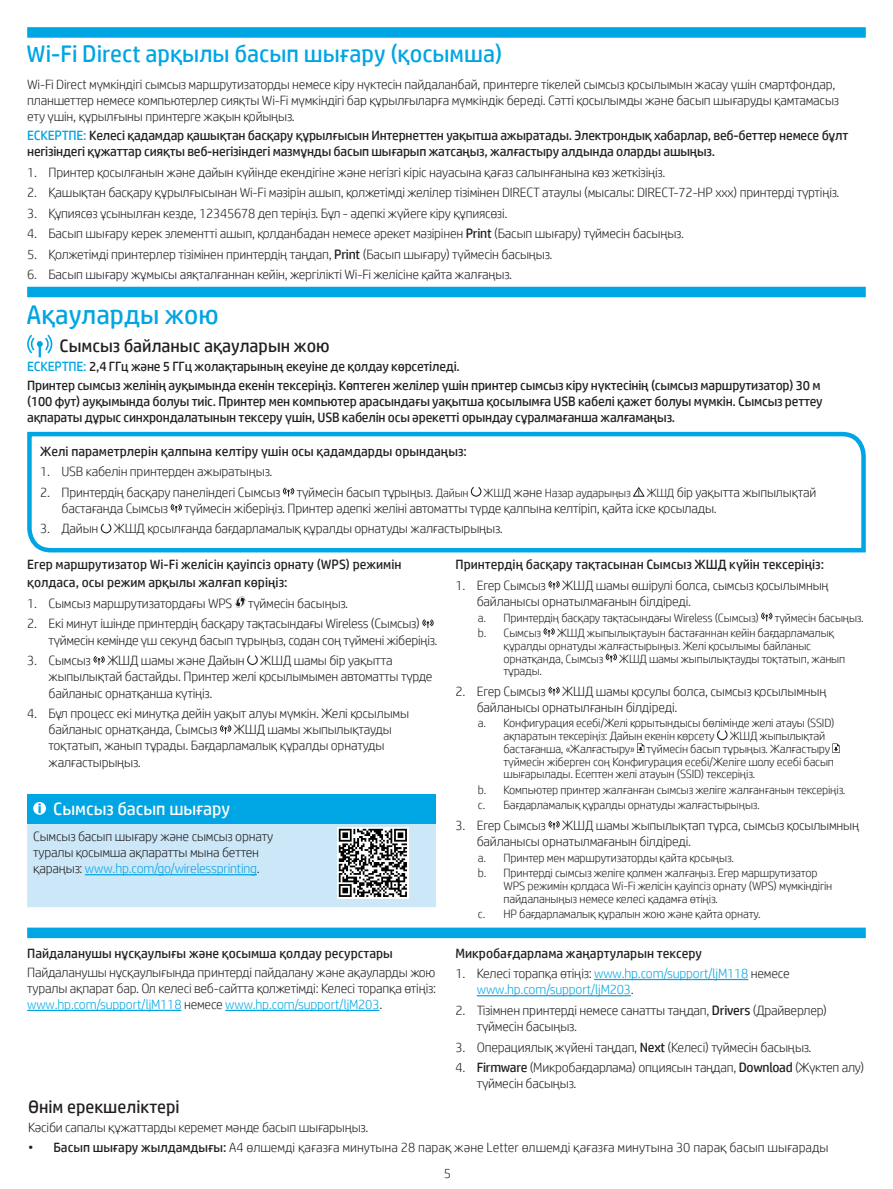
<style>
.page{position:relative;width:893px;height:1189px;background:#fff}
.page>*{position:absolute;margin:0;border:0;box-sizing:border-box;transform-origin:0 0}
.t1{font:27px "HP Simplified";color:#00a5e3}
.t2{font:24px "HP Simplified";color:#00a5e3}
.t3{font:18px "HP Simplified";color:#231f20}
.t4{font:18px "HP Simplified";color:#fff}
.t5{font:300 13.5px/16.2px "HP Simplified";letter-spacing:-.015em;color:#231f20}
.t6{font:13.5px/16.2px "HP Simplified";letter-spacing:-.015em;color:#231f20}
.t7{font:300 13.5px/16.2px "HP Simplified";letter-spacing:-.015em;color:#00a5e3}
.t8{font:300 12px/12.8px "HP Simplified";letter-spacing:-.015em;color:#231f20}
.s1{color:#00a5e3}
.s2{font-weight:400}
.s3{font-size:12px}
.s4{color:#231f20}
</style>
<div class="page">
<div style="left:27px;top:27px;width:838px;height:11px;background:#00a5e3"></div>
<svg style="left:27px;top:27px;width:477px;height:11px"></svg>
<div style="left:27px;top:287px;width:838px;height:10px;background:#00a5e3"></div>
<svg style="left:27px;top:334px;width:25px;height:23px"></svg>
<svg style="left:27px;top:431px;width:839px;height:122px"></svg>
<svg style="left:235px;top:596px;width:10px;height:12px"></svg>
<svg style="left:422px;top:619px;width:11px;height:9px"></svg>
<svg style="left:93px;top:656px;width:12px;height:9px"></svg>
<svg style="left:247px;top:655px;width:11px;height:10px"></svg>
<svg style="left:220px;top:725px;width:11px;height:9px"></svg>
<svg style="left:548px;top:580px;width:11px;height:10px"></svg>
<svg style="left:761px;top:612px;width:11px;height:9px"></svg>
<svg style="left:543px;top:628px;width:11px;height:9px"></svg>
<svg style="left:605px;top:653px;width:12px;height:9px"></svg>
<svg style="left:548px;top:686px;width:11px;height:9px"></svg>
<svg style="left:717px;top:730px;width:10px;height:10px"></svg>
<svg style="left:637px;top:743px;width:7px;height:10px"></svg>
<svg style="left:832px;top:743px;width:7px;height:10px"></svg>
<svg style="left:548px;top:820px;width:11px;height:9px"></svg>
<hr style="left:27px;top:1009px;width:154px;height:1px;background:#00a5e3">
<hr style="left:225px;top:1009px;width:154px;height:1px;background:#00a5e3">
<hr style="left:594px;top:978px;width:154px;height:2px;background:#00a5e3">
<hr style="left:476px;top:995px;width:155px;height:1px;background:#00a5e3">
<div style="left:27px;top:794px;width:409px;height:30px;background:#00a5e3"></div>
<div style="left:27px;top:824px;width:409px;height:83px;background:#cbe7f8"></div>
<svg style="left:33px;top:802px;width:13px;height:12px"></svg>
<hr style="left:85px;top:874px;width:172px;height:1px;background:#00a5e3">
<img style="left:337px;top:827px;width:72px;height:71px">
<div style="left:27px;top:927px;width:838px;height:11px;background:#00a5e3"></div>
<h2 class="t2" style="left:27px;top:38px;width:477px">Wi-Fi Direct арқылы басып шығару (қосымша)</h2>
<p class="t5" style="left:27px;top:76px;width:813px">Wi-Fi Direct мүмкіндігі сымсыз маршрутизаторды немесе кіру нүктесін пайдаланбай, принтерге тікелей сымсыз қосылымын жасау үшін смартфондар, планшеттер немесе компьютерлер сияқты Wi-Fi мүмкіндігі бар құрылғыларға мүмкіндік береді. Сәтті қосылымды және басып шығаруды қамтамасыз ету үшін, құрылғыны принтерге жақын қойыңыз.</p>
<p class="t6" style="left:27px;top:127px;width:822px"><span class="s1">ЕСКЕРТПЕ:</span> Келесі қадамдар қашықтан басқару құрылғысын Интернеттен уақытша ажыратады. Электрондық хабарлар, веб-беттер немесе бұлт негізіндегі құжаттар сияқты веб-негізіндегі мазмұнды басып шығарып жатсаңыз, жалғастыру алдында оларды ашыңыз.</p>
<p class="t5" style="left:27px;top:163px;width:639px">1. Принтер қосылғанын және дайын күйінде екендігіне және негізгі кіріс науасына қағаз салынғанына көз жеткізіңіз.</p>
<p class="t5" style="left:27px;top:184px;width:813px">2. Қашықтан басқару құрылғысынан Wi-Fi мәзірін ашып, қолжетімді желілер тізімінен DIRECT атаулы (мысалы: DIRECT-72-HP xxx) принтерді түртіңіз.</p>
<p class="t5" style="left:27px;top:204px;width:481px">3. Құпиясөз ұсынылған кезде, 12345678 деп теріңіз. Бұл - әдепкі жүйеге кіру құпиясөзі.</p>
<p class="t5" style="left:27px;top:225px;width:658px">4. Басып шығару керек элементті ашып, қолданбадан немесе әрекет мәзірінен <span class="s2">Print</span> (Басып шығару) түймесін басыңыз.</p>
<p class="t5" style="left:27px;top:245px;width:527px">5. Қолжетімді принтерлер тізімінен принтердің таңдап, <span class="s2">Print</span> (Басып шығару) түймесін басыңыз.</p>
<p class="t5" style="left:27px;top:266px;width:486px">6. Басып шығару жұмысы аяқталғаннан кейін, жергілікті Wi-Fi желісіне қайта жалғаңыз.</p>
<h1 class="t1" style="left:27px;top:297px;width:193px">Ақауларды жою</h1>
<h3 class="t3" style="left:60px;top:334px;width:272px">Сымсыз байланыс ақауларын жою</h3>
<p class="t6" style="left:27px;top:356px;width:794px;line-height:18.9px"><span class="s1">ЕСКЕРТПЕ:</span> 2,4 ГГц және 5 ГГц жолақтарының екеуіне де қолдау көрсетіледі.<br>Принтер сымсыз желінің ауқымында екенін тексеріңіз. Көптеген желілер үшін принтер сымсыз кіру нүктесінің (сымсыз маршрутизатор) 30 м</p>
<p class="t6" style="left:27px;top:393px;width:797px">(100 фут) ауқымында болуы тиіс. Принтер мен компьютер арасындағы уақытша қосылымға USB кабелі қажет болуы мүмкін. Сымсыз реттеу ақпараты дұрыс синхрондалатынын тексеру үшін, USB кабелін осы әрекетті орындау сұралмағанша жалғамаңыз.</p>
<p class="t6" style="left:40px;top:443px;width:428px">Желі параметрлерін қалпына келтіру үшін осы қадамдарды орындаңыз:</p>
<p class="t5" style="left:40px;top:463px;width:234px">1. USB кабелін принтерден ажыратыңыз.</p>
<p class="t5" style="left:40px;top:483px;width:592px">2. Принтердің басқару панеліндегі Сымсыз түймесін басып тұрыңыз. <span class="s3">Дайын ЖШД</span> және <span class="s3">Назар аударыңыз</span></p>
<p class="t5" style="left:61px;top:483px;width:756px;text-indent:585px"><span class="s3">ЖШД</span> бір уақытта жыпылықтай бастағанда Сымсыз түймесін жіберіңіз. Принтер әдепкі желіні автоматты түрде қалпына келтіріп, қайта іске қосылады.</p>
<p class="t5" style="left:40px;top:520px;width:464px">3. Дайын ЖШД қосылғанда бағдарламалық құралды орнатуды жалғастырыңыз.</p>
<p class="t6" style="left:27px;top:555px;width:376px;line-height:18px">Егер маршрутизатор Wi-Fi желісін қауіпсіз орнату (WPS) режимін қолдаса, осы режим арқылы жалғап көріңіз:</p>
<p class="t5" style="left:27px;top:594px;width:322px">1. Сымсыз маршрутизатордағы WPS түймесін басыңыз.</p>
<p class="t5" style="left:48px;top:615px;width:390px;text-indent:-21px">2. Екі минут ішінде принтердің басқару тақтасындағы Wireless (Сымсыз) түймесін кемінде үш секунд басып тұрыңыз, содан соң түймені жіберіңіз.</p>
<p class="t5" style="left:48px;top:652px;width:385px;text-indent:-21px">3. Сымсыз ЖШД шамы және Дайын ЖШД шамы бір уақытта жыпылықтай бастайды. Принтер желі қосылымымен автоматты түрде байланыс орнатқанша күтіңіз.</p>
<p class="t5" style="left:48px;top:704px;width:362px;text-indent:-21px">4. Бұл процесс екі минутқа дейін уақыт алуы мүмкін. Желі қосылымы байланыс орнатқанда, Сымсыз ЖШД шамы жыпылықтауды тоқтатып, жанып тұрады. Бағдарламалық құралды орнатуды жалғастырыңыз.</p>
<p class="t6" style="left:455px;top:556px;width:370px">Принтердің басқару тақтасынан Сымсыз ЖШД күйін тексеріңіз:</p>
<p class="t5" style="left:476px;top:576px;width:353px;text-indent:-21px">1. Егер Сымсыз ЖШД шамы өшірулі болса, сымсыз қосылымның байланысы орнатылмағанын білдіреді.</p>
<p class="t8" style="left:478px;top:610px;width:282px">a. Принтердің басқару тақтасындағы Wireless (Сымсыз)</p>
<p class="t8" style="left:774px;top:610px;width:91px">түймесін басыңыз.</p>
<p class="t8" style="left:478px;top:626px;width:65px">b. Сымсыз</p>
<p class="t8" style="left:503px;top:626px;width:332px;text-indent:54px">ЖШД жыпылықтауын бастағаннан кейін бағдарламалық құралды орнатуды жалғастырыңыз. Желі қосылымы байланыс орнатқанда, Сымсыз</p>
<p class="t8" style="left:619px;top:651px;width:227px">ЖШД шамы жыпылықтауды тоқтатып, жанып</p>
<p class="t8" style="left:503px;top:664px;width:40px">тұрады.</p>
<p class="t5" style="left:476px;top:682px;width:351px;text-indent:-21px">2. Егер Сымсыз ЖШД шамы қосулы болса, сымсыз қосылымның байланысы орнатылғанын білдіреді.</p>
<p class="t8" style="left:503px;top:716px;width:332px;text-indent:-26px">a. Конфигурация есебі/Желі қорытындысы бөлімінде желі атауы (SSID) ақпаратын тексеріңіз: Дайын екенін көрсету ЖШД жыпылықтай бастағанша, «Жалғастыру» түймесін басып тұрыңыз. Жалғастыру түймесін жіберген соң Конфигурация есебі/Желіге шолу есебі басып шығарылады. Есептен желі атауын (SSID) тексеріңіз.</p>
<p class="t8" style="left:478px;top:781px;width:369px;line-height:15.5px">b. Компьютер принтер жалғанған сымсыз желіге жалғанғанын тексеріңіз. c. Бағдарламалық құралды орнатуды жалғастырыңыз.</p>
<p class="t5" style="left:476px;top:816px;width:384px;text-indent:-21px">3. Егер Сымсыз ЖШД шамы жыпылықтап тұрса, сымсыз қосылымның байланысы орнатылмағанын білдіреді.</p>
<p class="t8" style="left:478px;top:849px;width:341px;line-height:15.5px">a. Принтер мен маршрутизаторды қайта қосыңыз.<br>b. Принтерді сымсыз желіге қолмен жалғаңыз. Егер маршрутизатор</p>
<p class="t8" style="left:503px;top:878px;width:330px">WPS режимін қолдаса Wi-Fi желісін қауіпсіз орнату (WPS) мүмкіндігін пайдаланыңыз немесе келесі қадамға өтіңіз.</p>
<p class="t8" style="left:478px;top:907px;width:284px">c. HP бағдарламалық құралын жою және қайта орнату.</p>
<h3 class="t4" style="left:53px;top:796px;width:178px">Сымсыз басып шығару</h3>
<p class="t5" style="left:33px;top:827px;width:242px">Сымсыз басып шығару және сымсыз орнату туралы қосымша ақпаратты мына беттен қараңыз: <span class="s1">www.hp.com/go/wirelessprinting</span>.</p>
<p class="t6" style="left:27px;top:944px;width:367px">Пайдаланушы нұсқаулығы және қосымша қолдау ресурстары</p>
<p class="t5" style="left:27px;top:963px;width:410px;text-align:justify">Пайдаланушы нұсқаулығында принтерді пайдалану және ақауларды жою туралы ақпарат бар. Ол келесі веб-сайтта қолжетімді: Келесі торапқа өтіңіз: <span class="s1">www.hp.com/support/ljM118</span> немесе <span class="s1">www.hp.com/support/ljM203</span>.</p>
<p class="t6" style="left:455px;top:944px;width:248px">Микробағдарлама жаңартуларын тексеру</p>
<p class="t7" style="left:476px;top:965px;width:314px;text-indent:-21px"><span class="s4">1. Келесі торапқа өтіңіз:</span> www.hp.com/support/ljM118 <span class="s4">немесе </span>www.hp.com/support/ljM203<span class="s4">.</span></p>
<p class="t5" style="left:476px;top:1001px;width:352px;text-indent:-21px">2. Тізімнен принтерді немесе санатты таңдап, <span class="s2">Drivers</span> (Драйверлер) түймесін басыңыз.</p>
<p class="t5" style="left:455px;top:1038px;width:357px">3. Операциялық жүйені таңдап, <span class="s2">Next</span> (Келесі) түймесін басыңыз.</p>
<p class="t5" style="left:476px;top:1058px;width:389px;text-indent:-21px">4. <span class="s2">Firmware</span> (Микробағдарлама) опциясын таңдап, <span class="s2">Download</span> (Жүктеп алу) түймесін басыңыз.</p>
<h3 class="t3" style="left:28px;top:1094px;width:153px">Өнім ерекшеліктері</h3>
<p class="t5" style="left:28px;top:1118px;width:342px">Кәсіби сапалы құжаттарды керемет мәнде басып шығарыңыз.</p>
<p class="t5" style="left:28px;top:1138px;width:802px">• <span class="s2">Басып шығару жылдамдығы:</span> A4 өлшемді қағазға минутына 28 парақ және Letter өлшемді қағазға минутына 30 парақ басып шығарады</p>
<p class="t5" style="left:443px;top:1164px;width:9px">5</p>
</div>
